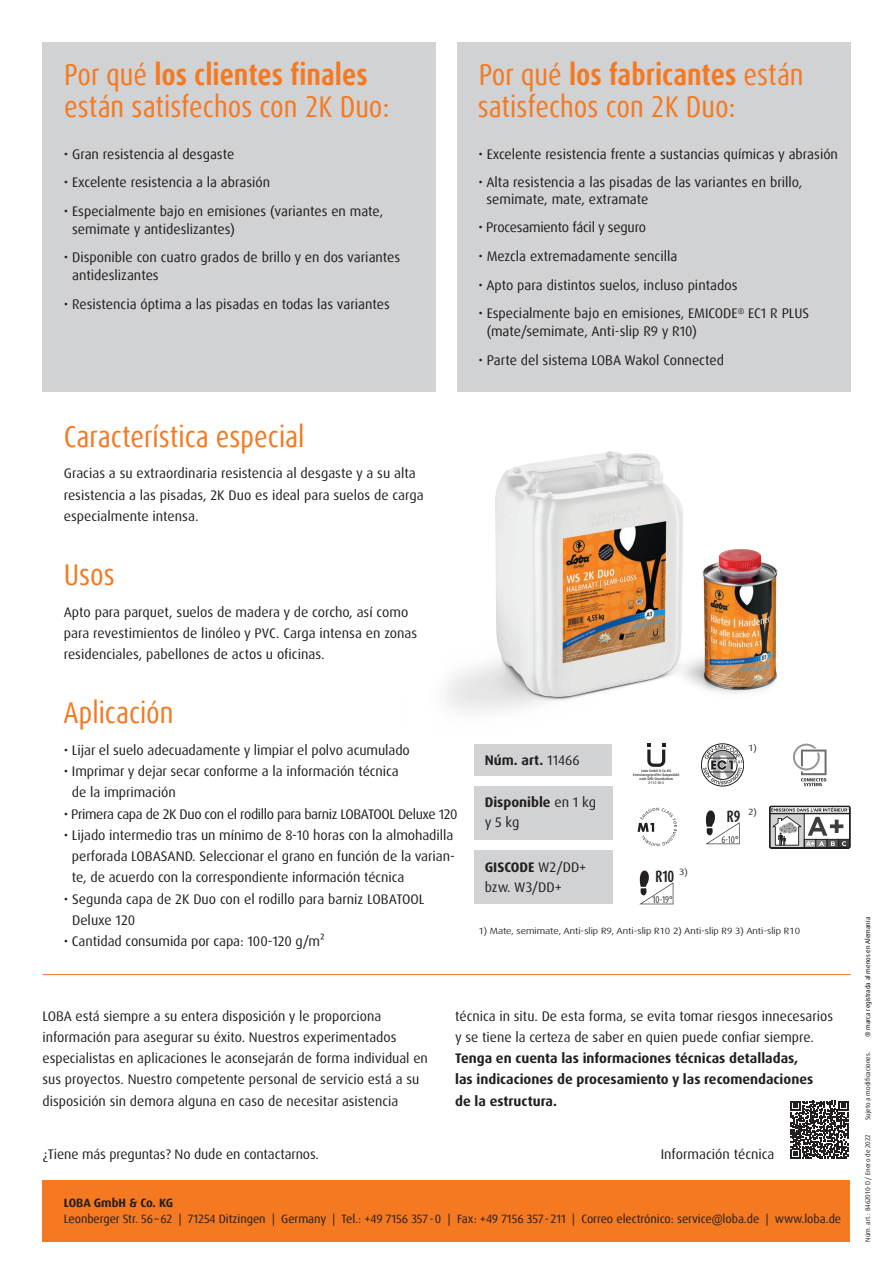
<style>
.page{position:relative;width:893px;height:1263px;background:#fff}
.page>*{position:absolute;margin:0;border:0;box-sizing:border-box;transform-origin:0 0}
.t1{font:condensed 30px/32px "Dax OT";color:#f47921}
.t2{font:13.8px/21.3px "Dax Pro";color:#231f20}
.t3{font:13.8px/18px "Dax OT";color:#231f20}
.t4{font:700 13.8px/21.3px "Dax Pro";color:#231f20}
.t5{font:13.8px "Dax Pro";letter-spacing:-.03em;color:#231f20}
.t6{font:700 13.35px "Dax Compact OT";color:#231f20}
.t7{font:12px "Dax OT";letter-spacing:-.005em;color:#231f20}
.t8{font:700 12px "Dax OT";color:#231f20}
.t9{font:expanded 9px "Dax Pro";color:#231f20}
.t10{font:8.1px "Dax Compact OT";color:#231f20}
.t11{font:6.75px "Dax OT";color:#231f20}
.t12{font:6.75px "Dax OT";color:#000}
.t13{font:500 expanded 3.6px/4.2px "Dax Pro";color:#231f20;text-align:center;scale:.82 1}
.s1{font-weight:700}
.s2{font-weight:400}
</style>
<div class="page">
<div style="left:43px;top:43px;width:393px;height:349px;background:#d1d2d4"></div>
<div style="left:457px;top:43px;width:393px;height:349px;background:#d1d2d4"></div>
<div style="left:43px;top:1180px;width:807px;height:62px;background:#f47921"></div>
<hr style="left:43px;top:974px;width:808px;height:1px;background:#f47921">
<div style="left:474px;top:744px;width:137px;height:31px;background:#d1d2d4"></div>
<div style="left:474px;top:786px;width:138px;height:53px;background:#d1d2d4"></div>
<div style="left:474px;top:850px;width:138px;height:53px;background:#d1d2d4"></div>
<img style="left:446px;top:451px;width:332px;height:261px">
<svg style="left:791px;top:1101px;width:57px;height:57px"></svg>
<svg style="left:647px;top:744px;width:18px;height:23px"></svg>
<svg style="left:701px;top:744px;width:43px;height:42px"></svg>
<svg style="left:793px;top:744px;width:33px;height:42px"></svg>
<svg style="left:637px;top:807px;width:40px;height:39px"></svg>
<svg style="left:705px;top:810px;width:35px;height:34px"></svg>
<svg style="left:769px;top:806px;width:81px;height:42px"></svg>
<svg style="left:639px;top:870px;width:34px;height:34px"></svg>
<h1 class="t1" style="left:64px;top:59px;width:327px">Por qué <span class="s1">los clientes finales </span>están satisfechos con 2K Duo:</h1>
<h1 class="t1" style="left:478px;top:59px;width:328px">Por qué <span class="s1">los fabricantes</span> están satisfechos con 2K Duo:</h1>
<p class="t3" style="left:64px;top:145px;width:172px">• Gran resistencia al desgaste</p>
<p class="t3" style="left:64px;top:174px;width:208px">• Excelente resistencia a la abrasión</p>
<p class="t3" style="left:72px;top:202px;width:313px;text-indent:-8px">• Especialmente bajo en emisiones (variantes en mate, semimate y antideslizantes)</p>
<p class="t3" style="left:72px;top:249px;width:330px;text-indent:-8px">• Disponible con cuatro grados de brillo y en dos variantes antideslizantes</p>
<p class="t3" style="left:64px;top:295px;width:328px">• Resistencia óptima a las pisadas en todas las variantes</p>
<p class="t3" style="left:478px;top:145px;width:361px">• Excelente resistencia frente a sustancias químicas y abrasión</p>
<p class="t3" style="left:486px;top:174px;width:317px;line-height:16.6px;text-indent:-8px">• Alta resistencia a las pisadas de las variantes en brillo, semimate, mate, extramate</p>
<p class="t3" style="left:478px;top:219px;width:169px">• Procesamiento fácil y seguro</p>
<p class="t3" style="left:478px;top:247px;width:201px">• Mezcla extremadamente sencilla</p>
<p class="t3" style="left:478px;top:276px;width:261px">• Apto para distintos suelos, incluso pintados</p>
<p class="t3" style="left:487px;top:305px;width:324px;text-indent:-8px">• Especialmente bajo en emisiones, EMICODE<sup>®</sup> EC1 R PLUS (mate/semimate, Anti-slip R9 y R10)</p>
<p class="t3" style="left:478px;top:351px;width:247px">• Parte del sistema LOBA Wakol Connected</p>
<h1 class="t1" style="left:64px;top:420px;width:242px">Característica especial</h1>
<p class="t2" style="left:64px;top:463px;width:361px">Gracias a su extraordinaria resistencia al desgaste y a su alta resistencia a las pisadas, 2K Duo es ideal para suelos de carga especialmente intensa.</p>
<h1 class="t1" style="left:64px;top:559px;width:53px">Usos</h1>
<p class="t2" style="left:64px;top:601px;width:355px">Apto para parquet, suelos de madera y de corcho, así como para revestimientos de linóleo y PVC. Carga intensa en zonas residenciales, pabellones de actos u oficinas.</p>
<h1 class="t1" style="left:64px;top:697px;width:112px">Aplicación</h1>
<p class="t2" style="left:64px;top:739px;width:348px">• Lijar el suelo adecuadamente y limpiar el polvo acumulado</p>
<p class="t2" style="left:72px;top:761px;width:328px;text-indent:-8px">• Imprimar y dejar secar conforme a la información técnica de la imprimación</p>
<p class="t5" style="left:64px;top:805px;width:395px">• Primera capa de 2K Duo con el rodillo para barniz LOBATOOL Deluxe 120</p>
<p class="t2" style="left:72px;top:824px;width:384px;text-align:justify;text-indent:-8px">• Lijado intermedio tras un mínimo de 8-10 horas con la almohadilla perforada LOBASAND. Seleccionar el grano en función de la varian&shy;te, de acuerdo con la correspondiente información técnica</p>
<p class="t2" style="left:72px;top:888px;width:354px;text-indent:-8px">• Segunda capa de 2K Duo con el rodillo para barniz LOBATOOL<br>Deluxe 120</p>
<p class="t2" style="left:64px;top:931px;width:262px">• Cantidad consumida por capa: 100-120 g/m²</p>
<p class="t4" style="left:485px;top:750px;width:97px">Núm. art. <span class="s2">11466</span></p>
<p class="t4" style="left:485px;top:793px;width:113px;line-height:19.5px">Disponible <span class="s2">en 1 kg y 5 kg</span></p>
<p class="t2" style="left:485px;top:858px;width:103px;line-height:19.5px"><span class="s1">GISCODE</span> W2/DD+ bzw. W3/DD+</p>
<p class="t13" style="left:633px;top:768px;width:58px">Loba GmbH &amp; Co. KG<br>Emissionsgeprüftes Bauprodukt nach DIBt-Grundsätzen<br>Z-157.10-2</p>
<p class="t9" style="left:679px;top:866px;width:10px">3)</p>
<p class="t6" style="left:655px;top:867px;width:20px">R10</p>
<p class="t10" style="left:653px;top:894px;width:22px">10-19°</p>
<p class="t9" style="left:748px;top:742px;width:10px">1)</p>
<p class="t6" style="left:727px;top:807px;width:15px">R9</p>
<p class="t10" style="left:721px;top:834px;width:18px">6-10°</p>
<p class="t9" style="left:748px;top:806px;width:10px">2)</p>
<p class="t9" style="left:478px;top:925px;width:323px">1) Mate, semimate, Anti-slip R9, Anti-slip R10 2) Anti-slip R9 3) Anti-slip R10</p>
<p class="t2" style="left:43px;top:1005px;width:387px">LOBA está siempre a su entera disposición y le proporciona información para asegurar su éxito. Nuestros experimentados especialistas en aplicaciones le aconsejarán de forma individual en sus proyectos. Nuestro competente personal de servicio está a su disposición sin demora alguna en caso de necesitar asistencia</p>
<p class="t2" style="left:455px;top:1005px;width:379px">técnica in situ. De esta forma, se evita tomar riesgos innecesarios y se tiene la certeza de saber en quien puede confiar siempre.</p>
<p class="t4" style="left:455px;top:1048px;width:360px">Tenga en cuenta las informaciones técnicas detalladas, las indicaciones de procesamiento y las recomendaciones de la estructura.</p>
<p class="t2" style="left:43px;top:1143px;width:278px">¿Tiene más preguntas? No dude en contactarnos.</p>
<p class="t2" style="left:661px;top:1143px;width:115px">Información técnica</p>
<p class="t8" style="left:64px;top:1195px;width:111px">LOBA GmbH &amp; Co. KG</p>
<p class="t7" style="left:64px;top:1211px;width:779px">Leonberger Str. 56–62 | 71254 Ditzingen | Germany | Tel.: +49 7156 357-0 | Fax: +49 7156 357-211 | Correo electrónico: service@loba.de | www.loba.de</p>
<p class="t12" style="left:863px;top:1037px;width:122px;rotate:-90deg">® marca registrada al menos en Alemania</p>
<p class="t11" style="left:863px;top:1120px;width:70px;rotate:-90deg">Sujeto a modificaciones.</p>
<p class="t11" style="left:863px;top:1242px;width:108px;rotate:-90deg">Núm. art.: 8462010-D / Enero de 2022</p>
</div>
